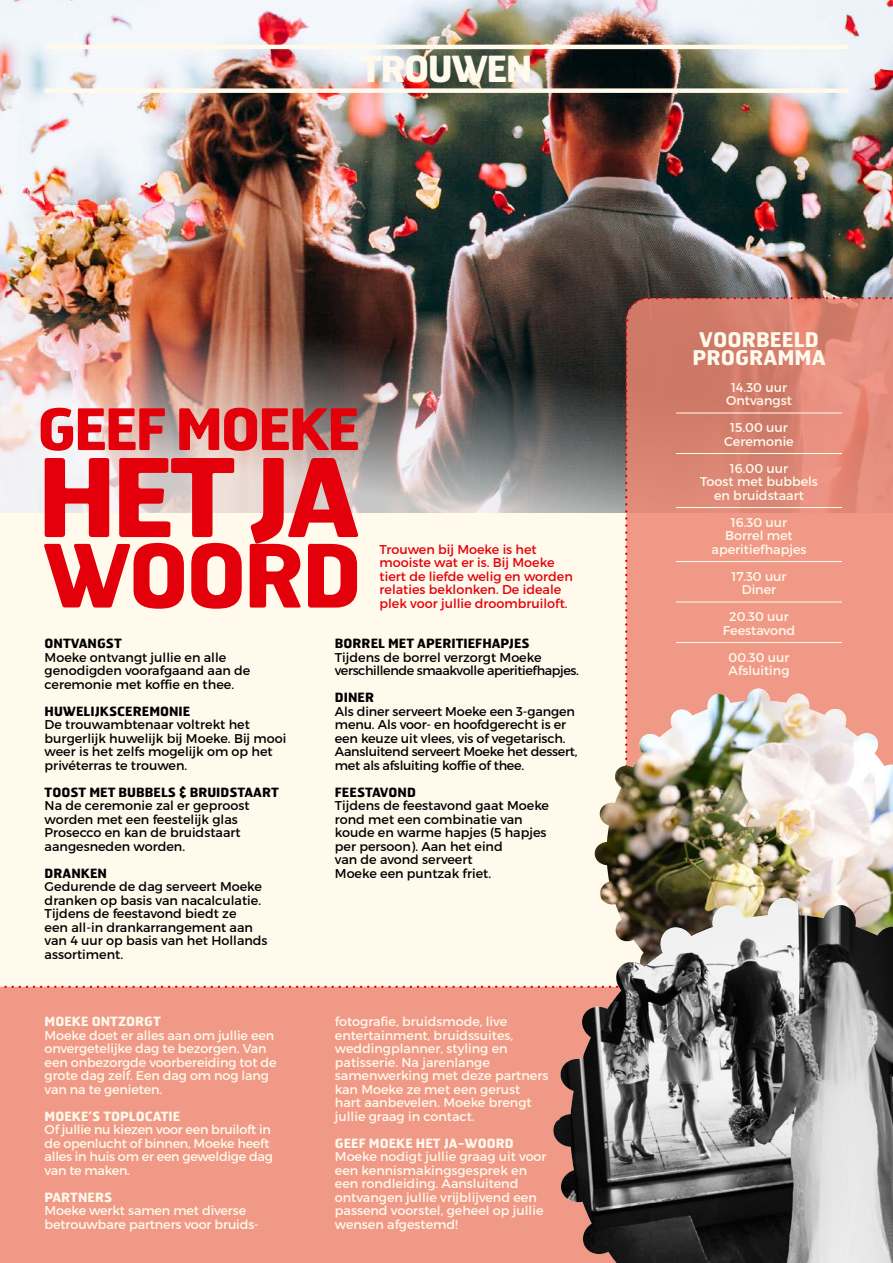
<style>
.page{position:relative;width:893px;height:1263px;background:#fffaec}
.page>*{position:absolute;margin:0;border:0;box-sizing:border-box;transform-origin:0 0}
.t1{font:700 108px "Hermes";color:#e3000b}
.t2{font:700 87px "Hermes";letter-spacing:-.04em;color:#e3000b}
.t3{font:700 57px "Hermes";letter-spacing:-.05em;color:#e3000b}
.t4{font:700 36px "Hermes";letter-spacing:-.05em;color:#fffaec}
.t5{font:700 20.25px/18px "Hermes";color:#fffaec;text-align:center}
.t6{font:12.75px/13.5px "Montserrat";color:#000}
.t7{font:12.75px/13.5px "Montserrat";color:#fffaec;text-align:center}
.t8{font:12.75px/13.5px "Montserrat";color:#e3000b}
.t9{font:12.75px/13.5px "Montserrat";letter-spacing:-.02em;color:#fffaec}
.t10{font:700 12.75px "Hermes";color:#000}
.t11{font:12.75px/13.5px "Montserrat";letter-spacing:-.03em;color:#000}
.t12{font:700 12.75px "Hermes";color:#fffaec}
</style>
<div class="page">
<div style="left:0;top:988px;width:553px;height:275px;background:#f09986"></div>
<img style="left:0;top:0;width:893px;height:512px">
<svg style="left:624px;top:296px;width:269px;height:392px;background:#e28c7b"></svg>
<hr style="left:676px;top:412px;width:166px;height:1px;background:#fffaec">
<hr style="left:676px;top:453px;width:166px;height:1px;background:#fffaec">
<hr style="left:676px;top:507px;width:166px;height:1px;background:#fffaec">
<hr style="left:676px;top:561px;width:166px;height:1px;background:#fffaec">
<hr style="left:676px;top:601px;width:166px;height:1px;background:#fffaec">
<hr style="left:676px;top:642px;width:166px;height:1px;background:#fffaec">
<hr style="left:45px;top:45px;width:803px;height:4px;background:#fffaec">
<div style="left:45px;top:88px;width:803px;height:5px;background:#fffaec"></div>
<svg style="left:0;top:986px;width:553px;height:2px"></svg>
<img style="left:595px;top:688px;width:298px;height:210px">
<img style="left:553px;top:898px;width:340px;height:365px">
<h3 class="t4" style="left:360px;top:45px;width:174px">TROUWEN</h3>
<h3 class="t3" style="left:37px;top:392px;width:325px">GEEF MOEKE</h3>
<h1 class="t1" style="left:37px;top:427px;width:325px">HET JA</h1>
<h2 class="t2" style="left:42px;top:519px;width:322px">WOORD</h2>
<p class="t8" style="left:379px;top:542px;width:195px">Trouwen bij Moeke is het mooiste wat er is. Bij Moeke tiert de liefde welig en worden relaties beklonken. De ideale plek voor jullie droombruiloft.</p>
<p class="t10" style="left:45px;top:635px;width:79px">ONTVANGST</p>
<p class="t6" style="left:45px;top:650px;width:207px">Moeke ontvangt jullie en alle genodigden voorafgaand aan de ceremonie met koffie en thee.</p>
<p class="t10" style="left:45px;top:703px;width:147px">HUWELIJKSCEREMONIE</p>
<p class="t6" style="left:45px;top:718px;width:243px">De trouwambtenaar voltrekt het burgerlijk huwelijk bij Moeke. Bij mooi weer is het zelfs mogelijk om op het privéterras te trouwen.</p>
<p class="t10" style="left:45px;top:784px;width:236px">TOOST MET BUBBELS &amp; BRUIDSTAART</p>
<p class="t6" style="left:45px;top:799px;width:206px">Na de ceremonie zal er geproost worden met een feestelijk glas<br>Prosecco en kan de bruidstaart aangesneden worden.</p>
<p class="t10" style="left:45px;top:865px;width:64px">DRANKEN</p>
<p class="t6" style="left:45px;top:880px;width:224px">Gedurende de dag serveert Moeke dranken op basis van nacalculatie.<br>Tijdens de feestavond biedt ze<br>een all-in drankarrangement aan van 4 uur op basis van het Hollands assortiment.</p>
<p class="t12" style="left:45px;top:1013px;width:118px">MOEKE ONTZORGT</p>
<p class="t7" style="left:45px;top:1028px;width:233px;text-align:left">Moeke doet er alles aan om jullie een onvergetelijke dag te bezorgen. Van een onbezorgde voorbereiding tot de grote dag zelf. Een dag om nog lang van na te genieten.</p>
<p class="t12" style="left:45px;top:1108px;width:137px">MOEKE’S TOPLOCATIE</p>
<p class="t9" style="left:45px;top:1123px;width:230px">Of jullie nu kiezen voor een bruiloft in de openlucht of binnen, Moeke heeft alles in huis om er een geweldige dag van te maken.</p>
<p class="t12" style="left:45px;top:1189px;width:69px">PARTNERS</p>
<p class="t7" style="left:45px;top:1204px;width:216px;text-align:left">Moeke werkt samen met diverse betrouwbare partners voor bruids-</p>
<p class="t10" style="left:335px;top:635px;width:196px">BORREL MET APERITIEFHAPJES</p>
<p class="t11" style="left:335px;top:650px;width:246px">Tijdens de borrel verzorgt Moeke verschillende smaakvolle aperitiefhapjes.</p>
<p class="t10" style="left:335px;top:689px;width:41px">DINER</p>
<p class="t6" style="left:335px;top:704px;width:244px">Als diner serveert Moeke een 3-gangen menu. Als voor- en hoofdgerecht is er een keuze uit vlees, vis of vegetarisch.<br>Aansluitend serveert Moeke het dessert, met als afsluiting koffie of thee.</p>
<p class="t10" style="left:335px;top:784px;width:83px">FEESTAVOND</p>
<p class="t6" style="left:335px;top:799px;width:216px">Tijdens de feestavond gaat Moeke rond met een combinatie van koude en warme hapjes (5 hapjes per persoon). Aan het eind<br>van de avond serveert<br>Moeke een puntzak friet.</p>
<p class="t7" style="left:335px;top:1015px;width:215px;text-align:left">fotografie, bruidsmode, live entertainment, bruidssuites, weddingplanner, styling en patisserie. Na jarenlange samenwerking met deze partners kan Moeke ze met een gerust hart aanbevelen. Moeke brengt jullie graag in contact.</p>
<p class="t12" style="left:335px;top:1135px;width:180px">GEEF MOEKE HET JA-WOORD</p>
<p class="t7" style="left:335px;top:1150px;width:213px;text-align:left">Moeke nodigt jullie graag uit voor een kennismakingsgesprek en een rondleiding. Aansluitend ontvangen jullie vrijblijvend een passend voorstel, geheel op jullie wensen afgestemd!</p>
<h3 class="t5" style="left:692px;top:329px;width:135px">VOORBEELD<br>PROGRAMMA</h3>
<p class="t7" style="left:726px;top:380px;width:67px">14.30 uur<br>Ontvangst</p>
<p class="t7" style="left:724px;top:421px;width:71px">15.00 uur<br>Ceremonie</p>
<p class="t7" style="left:700px;top:461px;width:119px">16.00 uur<br>Toost met bubbels en bruidstaart</p>
<p class="t7" style="left:712px;top:515px;width:96px">16.30 uur<br>Borrel met aperitiefhapjes</p>
<p class="t7" style="left:731px;top:569px;width:57px">17.30 uur<br>Diner</p>
<p class="t7" style="left:723px;top:610px;width:74px">20.30 uur<br>Feestavond</p>
<p class="t7" style="left:728px;top:650px;width:63px;text-align:left">00.30 uur<br>Afsluiting</p>
</div>
